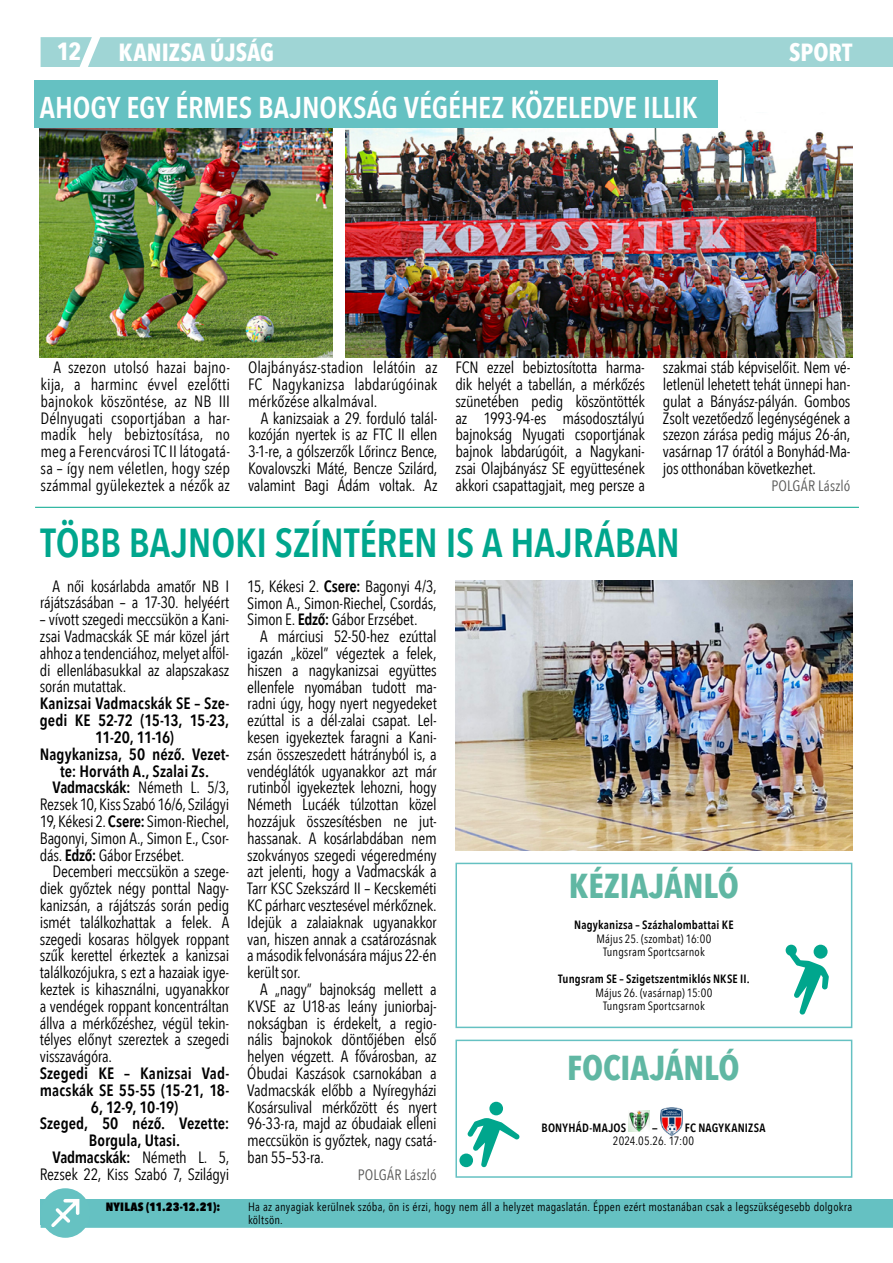
<style>
.page{position:relative;width:893px;height:1263px;background:#fff}
.page>*{position:absolute;margin:0;border:0;box-sizing:border-box;transform-origin:0 0}
.t1{font:600 40.5px "Avenir Next Condensed";letter-spacing:-.005em;color:#00a68d}
.t2{font:700 34.5px "Avenir Next Condensed";letter-spacing:-.005em;color:#60b7a3}
.t3{font:600 30px "Avenir Next Condensed";letter-spacing:-.005em;color:#fff}
.t4{font:700 24.75px "Avenir Next Condensed";color:#fff}
.t5{font:16.35px/16.8px "Avenir Next Condensed";letter-spacing:-.02em;color:#000;text-align:justify}
.t6{font:600 16.35px "Avenir Next Condensed";color:#000}
.t7{font:600 16.35px "Avenir Next Condensed";letter-spacing:-.02em;color:#000}
.t8{font:15px "Avenir Next Condensed";letter-spacing:.015em;color:#575756}
.t9{font:12px/13.5px "Avenir Next Condensed";letter-spacing:.015em;color:#000;text-align:center}
.t10{font:600 12px "Avenir Next Condensed";letter-spacing:.015em;color:#000}
.t11{font:800 12px "Avenir Next Condensed";letter-spacing:.015em;color:#000}
.s1{font-weight:600}
.s2{font-weight:400}
</style>
<div class="page">
<img style="left:455px;top:580px;width:397px;height:270px">
<img style="left:40px;top:128px;width:292px;height:229px">
<img style="left:345px;top:128px;width:507px;height:229px">
<hr style="left:41px;top:1225px;width:852px;height:3px;background:#65c1c2">
<div style="left:41px;top:37px;width:852px;height:30px;background:#9fd5d5"></div>
<div style="left:41px;top:1199px;width:852px;height:26px;background:#65c1c2"></div>
<div style="left:41px;top:1188px;width:49px;height:50px;background:#66c2c2;border-radius:50%"></div>
<svg style="left:51px;top:1199px;width:28px;height:28px"></svg>
<hr style="left:35px;top:507px;width:824px;height:1px;background:#00a68d">
<div style="left:34px;top:80px;width:684px;height:48px;background:#65c1c2"></div>
<svg style="left:459px;top:1102px;width:61px;height:65px"></svg>
<div style="left:455px;top:1040px;width:397px;height:138px;border:2px solid #65c1c2"></div>
<img style="left:628px;top:1110px;width:22px;height:22px">
<img style="left:660px;top:1107px;width:22px;height:29px">
<div style="left:455px;top:863px;width:397px;height:165px;border:2px solid #65c1c2"></div>
<svg style="left:786px;top:945px;width:43px;height:70px"></svg>
<h3 class="t4" style="left:57px;top:37px;width:26px">12</h3>
<h3 class="t4" style="left:119px;top:38px;width:157px">KANIZSA ÚJSÁG</h3>
<h3 class="t4" style="left:789px;top:38px;width:65px">SPORT</h3>
<h3 class="t3" style="left:40px;top:81px;width:659px">AHOGY EGY ÉRMES BAJNOKSÁG VÉGÉHEZ KÖZELEDVE ILLIK</h3>
<p class="t5" style="left:41px;top:358px;width:191px;text-indent:13px">A szezon utolsó hazai bajno&shy;kija, a harminc évvel ezelőtti bajnokok köszöntése, az NB III Délnyugati csoportjában a har&shy;madik hely bebiztosítása, no meg a Ferencvárosi TC II látogatá&shy;sa – így nem véletlen, hogy szép számmal gyülekeztek a nézők az</p>
<p class="t5" style="left:248px;top:358px;width:191px">Olajbányász-stadion lelátóin az FC Nagykanizsa labdarúgóinak mérkőzése alkalmával.</p>
<p class="t5" style="left:248px;top:409px;width:191px;text-indent:13px">A kanizsaiak a 29. forduló talál&shy;kozóján nyertek is az FTC II ellen 3-1-re, a gólszerzők Lőrincz Bence, Kovalovszki Máté, Bencze Szilárd, valamint Bagi Ádám voltak. Az</p>
<p class="t5" style="left:455px;top:358px;width:191px">FCN ezzel bebiztosította harma&shy;dik helyét a tabellán, a mérkőzés szünetében pedig köszöntötték az 1993-94-es másodosztályú bajnokság Nyugati csoportjának bajnok labdarúgóit, a Nagykani&shy;zsai Olajbányász SE együttesének akkori csapattagjait, meg persze a</p>
<p class="t5" style="left:663px;top:358px;width:189px">szakmai stáb képviselőit. Nem vé&shy;letlenül lehetett tehát ünnepi han&shy;gulat a Bányász-pályán. Gombos Zsolt vezetőedző legénységének a szezon zárása pedig május 26-án, vasárnap 17 órától a Bonyhád-Ma&shy;jos otthonában következhet.</p>
<p class="t8" style="left:771px;top:473px;width:80px">POLGÁR László</p>
<h1 class="t1" style="left:41px;top:508px;width:641px">TÖBB BAJNOKI SZÍNTÉREN IS A HAJRÁBAN</h1>
<p class="t5" style="left:40px;top:577px;width:191px;text-align:right">A női kosárlabda amatőr NB I rájátszásában – a 17-30. helyéért</p>
<p class="t5" style="left:40px;top:610px;width:191px">– vívott szegedi meccsükön a Kani&shy;zsai Vadmacskák SE már közel járt ahhoz a tendenciához, melyet alföl&shy;di ellenlábasukkal az alapszakasz során mutattak.</p>
<p class="t6" style="left:40px;top:689px;width:191px">Kanizsai Vadmacskák SE – Sze-</p>
<p class="t6" style="left:40px;top:706px;width:191px">gedi KE 52-72 (15-13, 15-23,</p>
<p class="t6" style="left:95px;top:723px;width:80px">11-20, 11-16)</p>
<p class="t6" style="left:40px;top:740px;width:191px">Nagykanizsa, 50 néző. Vezet-</p>
<p class="t6" style="left:60px;top:757px;width:151px">te: Horváth A., Szalai Zs.</p>
<p class="t5" style="left:53px;top:778px;width:178px"><span class="s1">Vadmacskák:</span> Németh L. 5/3,</p>
<p class="t5" style="left:40px;top:795px;width:191px">Rezsek 10, Kiss Szabó 16/6, Szilágyi</p>
<p class="t5" style="left:40px;top:812px;width:191px">19, Kékesi 2. <span class="s1">Csere:</span> Simon-Riechel,</p>
<p class="t5" style="left:40px;top:829px;width:191px">Bagonyi, Simon A., Simon E., Csor-</p>
<p class="t5" style="left:40px;top:846px;width:146px">dás. <span class="s1">Edző:</span> Gábor Erzsébet.</p>
<p class="t5" style="left:53px;top:862px;width:178px">Decemberi meccsükön a szege-</p>
<p class="t5" style="left:40px;top:879px;width:191px">diek győztek négy ponttal Nagy-</p>
<p class="t5" style="left:40px;top:896px;width:191px">kanizsán, a rájátszás során pedig</p>
<p class="t5" style="left:40px;top:913px;width:191px">ismét találkozhattak a felek. A</p>
<p class="t5" style="left:40px;top:930px;width:191px">szegedi kosaras hölgyek roppant</p>
<p class="t5" style="left:40px;top:946px;width:191px">szűk kerettel érkeztek a kanizsai</p>
<p class="t5" style="left:40px;top:963px;width:191px">találkozójukra, s ezt a hazaiak igye-</p>
<p class="t5" style="left:40px;top:980px;width:191px">keztek is kihasználni, ugyanakkor</p>
<p class="t5" style="left:40px;top:997px;width:191px">a vendégek roppant koncentráltan</p>
<p class="t5" style="left:40px;top:1014px;width:191px">állva a mérkőzéshez, végül tekin-</p>
<p class="t5" style="left:40px;top:1030px;width:191px">télyes előnyt szereztek a szegedi</p>
<p class="t5" style="left:40px;top:1047px;width:74px">visszavágóra.</p>
<p class="t6" style="left:40px;top:1059px;width:191px">Szegedi KE – Kanizsai Vad-</p>
<p class="t6" style="left:40px;top:1076px;width:191px">macskák SE 55-55 (15-21, 18-</p>
<p class="t6" style="left:91px;top:1093px;width:89px">6, 12-9, 10-19)</p>
<p class="t6" style="left:40px;top:1109px;width:191px">Szeged, 50 néző. Vezette:</p>
<p class="t6" style="left:89px;top:1126px;width:93px">Borgula, Utasi.</p>
<p class="t7" style="left:53px;top:1143px;width:178px">Vadmacskák: <span class="s2">Németh L. 5,</span></p>
<p class="t5" style="left:40px;top:1165px;width:191px">Rezsek 22, Kiss Szabó 7, Szilágyi</p>
<p class="t5" style="left:247px;top:577px;width:191px">15, Kékesi 2. <span class="s1">Csere:</span> Bagonyi 4/3, Simon A., Simon-Riechel, Csordás, Simon E. <span class="s1">Edző:</span> Gábor Erzsébet.</p>
<p class="t5" style="left:247px;top:627px;width:191px;text-indent:13px">A márciusi 52-50-hez ezúttal igazán „közel” végeztek a felek, hiszen a nagykanizsai együttes ellenfele nyomában tudott ma&shy;radni úgy, hogy nyert negyedeket ezúttal is a dél-zalai csapat. Lel&shy;kesen igyekeztek faragni a Kani&shy;zsán összeszedett hátrányból is, a vendéglátók ugyanakkor azt már rutinból igyekeztek lehozni, hogy Németh Lucáék túlzottan közel hozzájuk összesítésben ne jut&shy;hassanak. A kosárlabdában nem szokványos szegedi végeredmény azt jelenti, hogy a Vadmacskák a Tarr KSC Szekszárd II – Kecskeméti KC párharc vesztesével mérkőznek.<br>Idejük a zalaiaknak ugyanakkor van, hiszen annak a csatározásnak a második felvonására május 22-én került sor.</p>
<p class="t5" style="left:247px;top:980px;width:191px;text-indent:13px">A „nagy” bajnokság mellett a KVSE az U18-as leány juniorbaj&shy;nokságban is érdekelt, a regio&shy;nális bajnokok döntőjében első helyen végzett. A fővárosban, az Óbudai Kaszások csarnokában a Vadmacskák előbb a Nyíregyházi Kosársulival mérkőzött és nyert 96-33-ra, majd az óbudaiak elleni meccsükön is győztek, nagy csatá&shy;ban 55–53-ra.</p>
<p class="t8" style="left:358px;top:1162px;width:80px">POLGÁR László</p>
<h2 class="t2" style="left:569px;top:864px;width:172px">KÉZIAJÁNLÓ</h2>
<p class="t10" style="left:574px;top:915px;width:161px">Nagykanizsa – Százhalombattai KE</p>
<p class="t9" style="left:596px;top:931px;width:116px">Május 25. (szombat) 16:00<br>Tungsram Sportcsarnok</p>
<p class="t10" style="left:558px;top:969px;width:193px">Tungsram SE – Szigetszentmiklós NKSE II.</p>
<p class="t9" style="left:595px;top:985px;width:119px">Május 26. (vasárnap) 15:00<br>Tungsram Sportcsarnok</p>
<h2 class="t2" style="left:567px;top:1046px;width:174px">FOCIAJÁNLÓ</h2>
<p class="t10" style="left:542px;top:1117px;width:86px">BONYHÁD-MAJOS</p>
<p class="t10" style="left:652px;top:1117px;width:115px">— FC NAGYKANIZSA</p>
<p class="t9" style="left:613px;top:1134px;width:83px">2024.05.26. 17:00</p>
<p class="t11" style="left:106px;top:1199px;width:116px">NYILAS (11.23-12.21):</p>
<p class="t9" style="left:248px;top:1199px;width:606px;line-height:13px;text-align:left">Ha az anyagiak kerülnek szóba, ön is érzi, hogy nem áll a helyzet magaslatán. Éppen ezért mostanában csak a legszükségesebb dolgokra költsön.</p>
</div>
